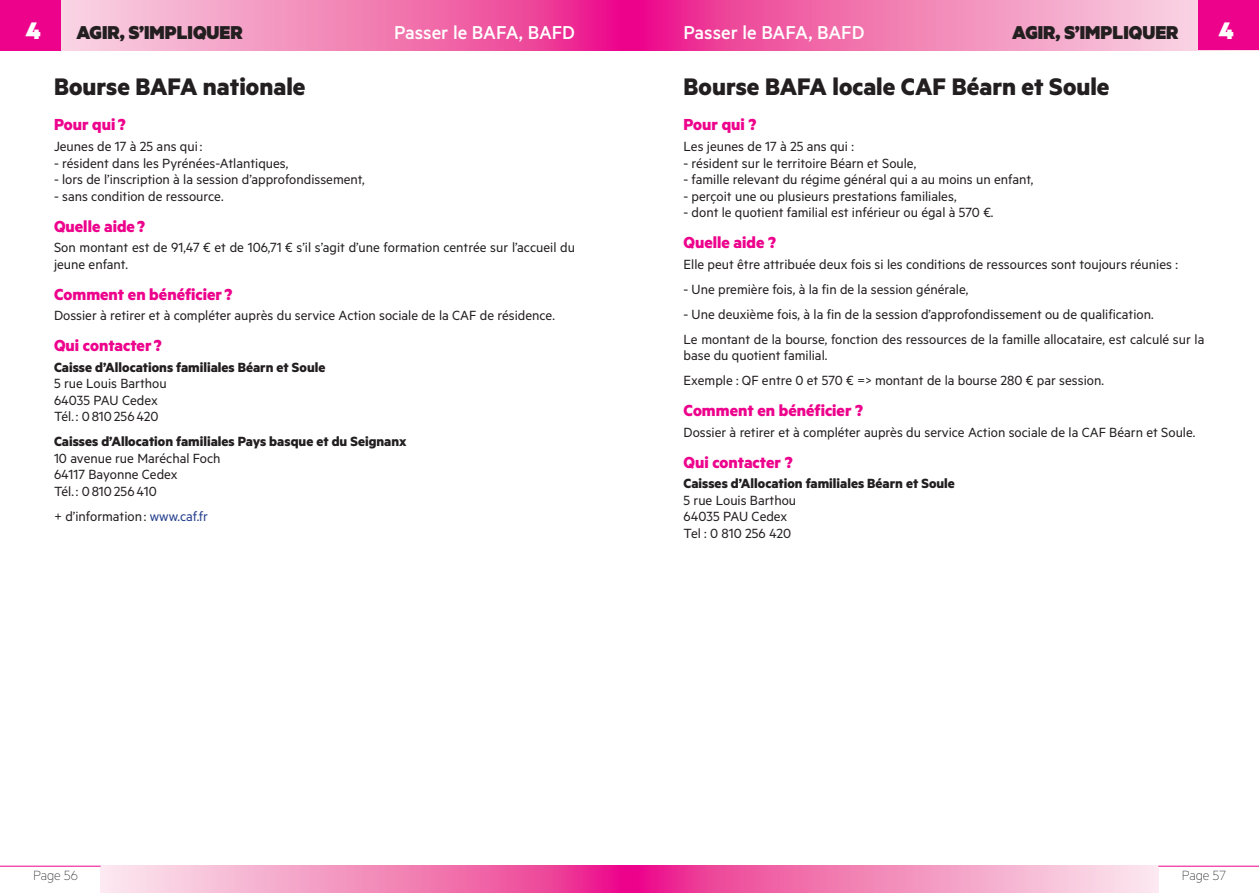
<style>
.page{position:relative;width:1259px;height:893px;background:#fff}
.page>*{position:absolute;margin:0;border:0;box-sizing:border-box;transform-origin:0 0}
.t1{font:700 27px "Metric";color:#231f20}
.t2{font:900 27px "Metric";color:#fff}
.t3{font:500 21px "Metric";color:#fff}
.t4{font:900 21px "Metric";color:#231f20}
.t5{font:700 18px "Metric";color:#ed028c}
.t6{font:15px/16.5px "Metric";color:#231f20}
.t7{font:700 15px "Metric";color:#231f20}
.t8{font:100 15px "Metric";color:#231f20}
.s1{color:#253f8e}
</style>
<div class="page">
<svg style="left:61px;top:0;width:568px;height:50px;background:#f27eb6"></svg>
<svg style="left:630px;top:0;width:567px;height:50px;background:#f27cb5"></svg>
<svg style="left:101px;top:866px;width:528px;height:27px;background:#f389bc"></svg>
<svg style="left:630px;top:866px;width:528px;height:27px;background:#f388bc"></svg>
<hr style="left:0;top:866px;width:101px;height:1px;background:#ed028c">
<hr style="left:1158px;top:866px;width:101px;height:1px;background:#ed028c">
<div style="left:0;top:0;width:61px;height:50px;background:#ed028c"></div>
<div style="left:1197px;top:0;width:62px;height:50px;background:#ed028c"></div>
<h1 class="t2" style="left:26px;top:13px;width:17px">4</h1>
<h2 class="t4" style="left:76px;top:19px;width:168px">AGIR, S’IMPLIQUER</h2>
<h2 class="t4" style="left:1012px;top:19px;width:168px">AGIR, S’IMPLIQUER</h2>
<h1 class="t2" style="left:1218px;top:13px;width:17px">4</h1>
<h1 class="t1" style="left:54px;top:71px;width:253px">Bourse BAFA nationale</h1>
<p class="t5" style="left:54px;top:114px;width:73px">Pour qui ?</p>
<p class="t6" style="left:54px;top:138px;width:150px">Jeunes de 17 à 25 ans qui :</p>
<p class="t6" style="left:54px;top:154px;width:236px">- résident dans les Pyrénées-Atlantiques,</p>
<p class="t6" style="left:54px;top:171px;width:312px">- lors de l’inscription à la session d’approfondissement,</p>
<p class="t6" style="left:54px;top:187px;width:171px">- sans condition de ressource.</p>
<p class="t5" style="left:54px;top:215px;width:93px">Quelle aide ?</p>
<p class="t6" style="left:54px;top:239px;width:522px">Son montant est de 91,47 € et de 106,71 € s’il s’agit d’une formation centrée sur l’accueil du jeune enfant.</p>
<p class="t5" style="left:54px;top:283px;width:180px">Comment en bénéficier ?</p>
<p class="t6" style="left:54px;top:307px;width:502px">Dossier à retirer et à compléter auprès du service Action sociale de la CAF de résidence.</p>
<p class="t5" style="left:54px;top:334px;width:109px">Qui contacter ?</p>
<p class="t7" style="left:54px;top:358px;width:273px">Caisse d’Allocations familiales Béarn et Soule</p>
<p class="t6" style="left:54px;top:375px;width:114px">5 rue Louis Barthou<br>64035 PAU Cedex<br>Tél. : 0810256420</p>
<p class="t7" style="left:54px;top:432px;width:354px">Caisses d’Allocation familiales Pays basque et du Seignanx</p>
<p class="t6" style="left:54px;top:449px;width:168px">10 avenue rue Maréchal Foch<br>64117 Bayonne Cedex<br>Tél. : 0810256410</p>
<p class="t6" style="left:54px;top:507px;width:156px">+ d’information : <span class="s1">www.caf.fr</span></p>
<h2 class="t3" style="left:394px;top:20px;width:182px">Passer le BAFA, BAFD</h2>
<h2 class="t3" style="left:683px;top:20px;width:182px">Passer le BAFA, BAFD</h2>
<h1 class="t1" style="left:683px;top:71px;width:427px">Bourse BAFA locale CAF Béarn et Soule</h1>
<p class="t5" style="left:683px;top:114px;width:75px">Pour qui ?</p>
<p class="t6" style="left:683px;top:138px;width:172px">Les jeunes de 17 à 25 ans qui :</p>
<p class="t6" style="left:683px;top:154px;width:234px">- résident sur le territoire Béarn et Soule,</p>
<p class="t6" style="left:683px;top:171px;width:351px">- famille relevant du régime général qui a au moins un enfant,</p>
<p class="t6" style="left:683px;top:187px;width:274px">- perçoit une ou plusieurs prestations familiales,</p>
<p class="t6" style="left:683px;top:204px;width:311px">- dont le quotient familial est inférieur ou égal à 570 €.</p>
<p class="t5" style="left:683px;top:231px;width:94px">Quelle aide ?</p>
<p class="t6" style="left:683px;top:255px;width:496px">Elle peut être attribuée deux fois si les conditions de ressources sont toujours réunies :</p>
<p class="t6" style="left:683px;top:280px;width:286px">- Une première fois, à la fin de la session générale,</p>
<p class="t6" style="left:683px;top:301px;width:522px;line-height:25px">- Une deuxième fois, à la fin de la session d’approfondissement ou de qualification.<br>Le montant de la bourse, fonction des ressources de la famille allocataire, est calculé sur la</p>
<p class="t6" style="left:683px;top:343px;width:422px;line-height:25px">base du quotient familial.<br>Exemple : QF entre 0 et 570 € =&gt; montant de la bourse 280 € par session.</p>
<p class="t5" style="left:683px;top:399px;width:181px">Comment en bénéficier ?</p>
<p class="t6" style="left:683px;top:423px;width:513px">Dossier à retirer et à compléter auprès du service Action sociale de la CAF Béarn et Soule.</p>
<p class="t5" style="left:683px;top:451px;width:111px">Qui contacter ?</p>
<p class="t7" style="left:683px;top:474px;width:273px">Caisses d’Allocation familiales Béarn et Soule</p>
<p class="t6" style="left:683px;top:491px;width:114px">5 rue Louis Barthou<br>64035 PAU Cedex<br>Tel : 0 810 256 420</p>
<p class="t8" style="left:33px;top:867px;width:46px">Page 56</p>
<p class="t8" style="left:1181px;top:867px;width:46px">Page 57</p>
</div>
